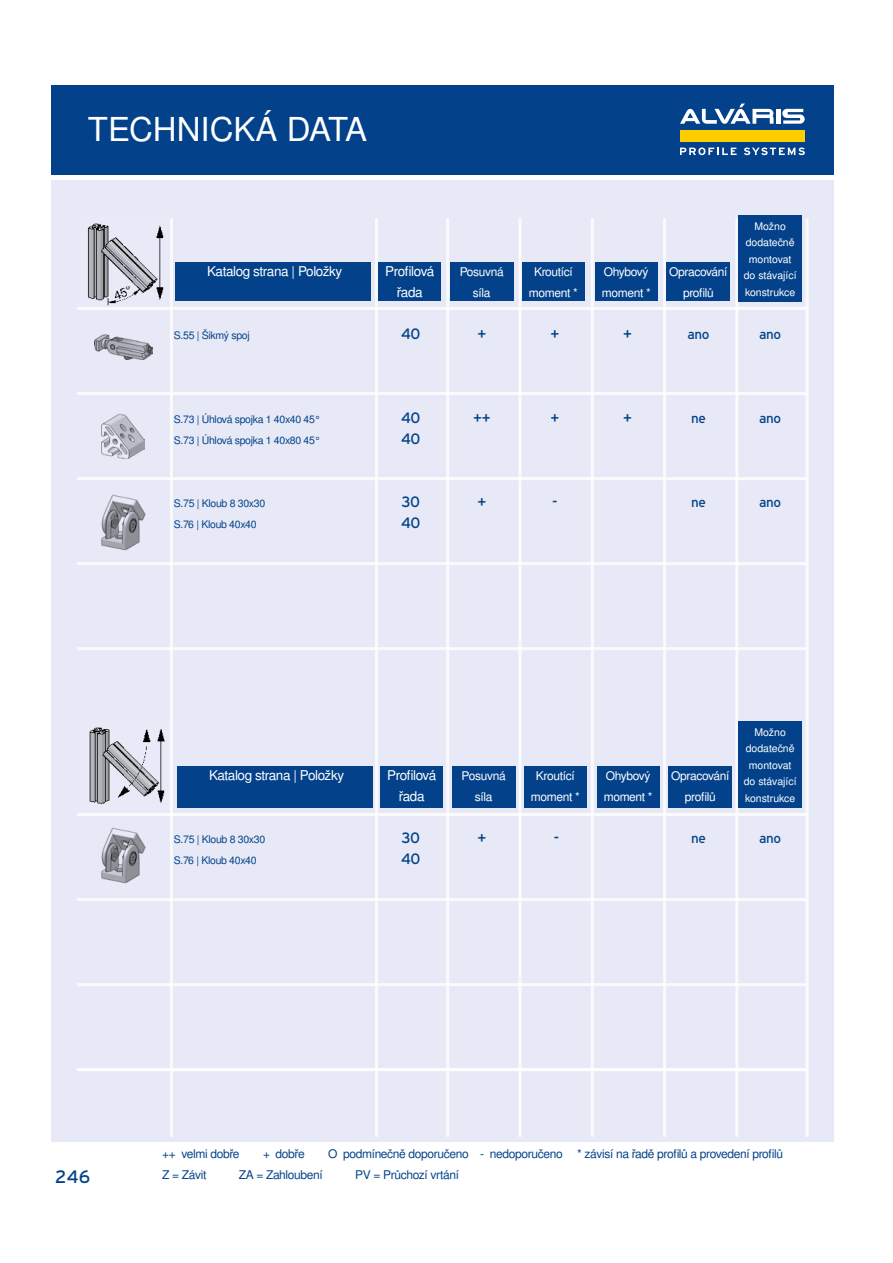
<style>
.page{position:relative;width:893px;height:1263px;background:#fff}
.page>*{position:absolute;margin:0;border:0;box-sizing:border-box;transform-origin:0 0}
.t1{font:33px "Nimbus San LCE";color:#fff}
.t2{font:18px "Interstate CE";color:#03428a}
.t3{font:15px/21px "Interstate CE";letter-spacing:-.03em;color:#03428a}
.t4{font:13.5px/21px "Nimbus San LCE";letter-spacing:-.03em;color:#fff;text-align:center}
.t5{font:13.5px "Interstate CE";letter-spacing:-.03em;color:#03428a}
.t6{font:12px "Nimbus San LCE";letter-spacing:-.03em;color:#03428a}
.t7{font:12px/21px "Nimbus San LCE";letter-spacing:-.03em;color:#fff;text-align:center}
.t8{font:10.5px/21px "Nimbus San LCE";letter-spacing:-.03em;color:#03428a}
.t9{font:10.5px/16.5px "Nimbus San LCE";color:#fff;text-align:center}
</style>
<div class="page">
<div style="left:51px;top:85px;width:782px;height:89px;background:#03428a"></div>
<div style="left:51px;top:180px;width:782px;height:962px;background:#e7e9f6"></div>
<div style="left:680px;top:130px;width:125px;height:12px;background:#fdcd00"></div>
<hr style="left:776px;top:109px;width:4px;height:15px;background:#fff">
<svg style="left:782px;top:109px;width:23px;height:15px"></svg>
<svg style="left:680px;top:147px;width:57px;height:8px"></svg>
<svg style="left:744px;top:147px;width:61px;height:8px"></svg>
<svg style="left:680px;top:104px;width:94px;height:20px"></svg>
<img style="left:89px;top:727px;width:76px;height:78px">
<img style="left:101px;top:827px;width:45px;height:57px">
<hr style="left:77px;top:307px;width:729px;height:3px;background:#fff">
<hr style="left:170px;top:218px;width:3px;height:919px;background:#fff">
<hr style="left:446px;top:218px;width:3px;height:919px;background:#fff">
<hr style="left:663px;top:218px;width:3px;height:919px;background:#fff">
<hr style="left:735px;top:218px;width:3px;height:919px;background:#fff">
<hr style="left:805px;top:218px;width:3px;height:919px;background:#fff">
<hr style="left:77px;top:983px;width:729px;height:3px;background:#fff">
<hr style="left:518px;top:218px;width:3px;height:919px;background:#fff">
<hr style="left:591px;top:218px;width:3px;height:919px;background:#fff">
<hr style="left:375px;top:218px;width:3px;height:919px;background:#fff">
<hr style="left:77px;top:647px;width:729px;height:3px;background:#fff">
<hr style="left:77px;top:562px;width:729px;height:3px;background:#fff">
<hr style="left:77px;top:392px;width:729px;height:3px;background:#fff">
<hr style="left:77px;top:477px;width:729px;height:3px;background:#fff">
<hr style="left:77px;top:813px;width:729px;height:3px;background:#fff">
<hr style="left:77px;top:898px;width:729px;height:3px;background:#fff">
<hr style="left:77px;top:1068px;width:729px;height:3px;background:#fff">
<img style="left:95px;top:334px;width:58px;height:25px">
<img style="left:101px;top:414px;width:43px;height:44px">
<img style="left:101px;top:494px;width:45px;height:57px">
<img style="left:87px;top:223px;width:77px;height:83px">
<div style="left:379px;top:262px;width:62px;height:38px;background:#03428a"></div>
<div style="left:450px;top:262px;width:64px;height:38px;background:#03428a"></div>
<div style="left:522px;top:262px;width:63px;height:38px;background:#03428a"></div>
<div style="left:595px;top:262px;width:63px;height:38px;background:#03428a"></div>
<div style="left:666px;top:262px;width:64px;height:38px;background:#03428a"></div>
<div style="left:175px;top:262px;width:196px;height:38px;background:#03428a"></div>
<div style="left:380px;top:766px;width:63px;height:42px;background:#03428a"></div>
<div style="left:452px;top:766px;width:64px;height:42px;background:#03428a"></div>
<div style="left:524px;top:766px;width:63px;height:42px;background:#03428a"></div>
<div style="left:597px;top:766px;width:63px;height:42px;background:#03428a"></div>
<div style="left:668px;top:766px;width:64px;height:42px;background:#03428a"></div>
<div style="left:177px;top:766px;width:196px;height:42px;background:#03428a"></div>
<div style="left:738px;top:215px;width:64px;height:87px;background:#03428a"></div>
<div style="left:738px;top:721px;width:64px;height:87px;background:#03428a"></div>
<h1 class="t1" style="left:88px;top:109px;width:281px">TECHNICKÁ DATA</h1>
<p class="t4" style="left:207px;top:261px;width:137px">Katalog strana | Položky</p>
<p class="t4" style="left:385px;top:261px;width:51px">Profilová řada</p>
<p class="t7" style="left:460px;top:261px;width:46px">Posuvná síla</p>
<p class="t7" style="left:529px;top:261px;width:50px">Kroutící moment *</p>
<p class="t7" style="left:602px;top:261px;width:50px;text-align:left">Ohybový moment *</p>
<p class="t7" style="left:669px;top:261px;width:60px">Opracování profilů</p>
<p class="t9" style="left:744px;top:218px;width:54px">Možno dodatečně montovat do stávající konstrukce</p>
<p class="t8" style="left:174px;top:325px;width:77px">S.55 | Šikmý spoj</p>
<h3 class="t3" style="left:401px;top:323px;width:21px">40</h3>
<h3 class="t3" style="left:477px;top:323px;width:10px">+</h3>
<h3 class="t3" style="left:550px;top:323px;width:10px">+</h3>
<h3 class="t3" style="left:623px;top:323px;width:10px">+</h3>
<p class="t5" style="left:687px;top:325px;width:24px">ano</p>
<p class="t5" style="left:759px;top:325px;width:24px">ano</p>
<p class="t8" style="left:174px;top:409px;width:149px">S.73 | Úhlová spojka 1 40x40 45°<br>S.73 | Úhlová spojka 1 40x80 45°</p>
<h3 class="t3" style="left:401px;top:407px;width:21px">40<br>40</h3>
<h3 class="t3" style="left:473px;top:407px;width:19px">++</h3>
<h3 class="t3" style="left:550px;top:407px;width:10px">+</h3>
<h3 class="t3" style="left:623px;top:407px;width:10px">+</h3>
<p class="t5" style="left:691px;top:409px;width:16px">ne</p>
<p class="t5" style="left:759px;top:409px;width:24px">ano</p>
<p class="t8" style="left:174px;top:493px;width:93px">S.75 | Kloub 8 30x30<br>S.76 | Kloub 40x40</p>
<h3 class="t3" style="left:401px;top:491px;width:21px">30<br>40</h3>
<h3 class="t3" style="left:477px;top:491px;width:10px">+</h3>
<h3 class="t3" style="left:552px;top:491px;width:7px">-</h3>
<p class="t5" style="left:691px;top:493px;width:16px">ne</p>
<p class="t5" style="left:759px;top:493px;width:24px">ano</p>
<p class="t4" style="left:209px;top:765px;width:137px">Katalog strana | Položky</p>
<p class="t8" style="left:174px;top:829px;width:93px">S.75 | Kloub 8 30x30<br>S.76 | Kloub 40x40</p>
<p class="t4" style="left:387px;top:765px;width:51px">Profilová řada</p>
<p class="t7" style="left:462px;top:765px;width:46px">Posuvná síla</p>
<p class="t7" style="left:531px;top:765px;width:50px">Kroutící moment *</p>
<p class="t7" style="left:604px;top:765px;width:50px;text-align:left">Ohybový moment *</p>
<p class="t7" style="left:671px;top:765px;width:60px">Opracování profilů</p>
<p class="t9" style="left:744px;top:724px;width:54px">Možno dodatečně montovat do stávající konstrukce</p>
<h3 class="t3" style="left:401px;top:827px;width:21px">30<br>40</h3>
<h3 class="t3" style="left:477px;top:827px;width:10px">+</h3>
<h3 class="t3" style="left:554px;top:827px;width:7px">-</h3>
<p class="t5" style="left:691px;top:829px;width:16px">ne</p>
<p class="t5" style="left:759px;top:829px;width:24px">ano</p>
<h2 class="t2" style="left:55px;top:1164px;width:36px">246</h2>
<p class="t6" style="left:162px;top:1146px;width:79px">++ velmi dobře</p>
<p class="t6" style="left:263px;top:1146px;width:43px">+ dobře</p>
<p class="t6" style="left:328px;top:1146px;width:456px">O podmínečně doporučeno - nedoporučeno * závisí na řadě profilů a provedení profilů</p>
<p class="t6" style="left:162px;top:1167px;width:46px">Z = Závit</p>
<p class="t6" style="left:239px;top:1167px;width:86px">ZA = Zahloubení</p>
<p class="t6" style="left:355px;top:1167px;width:105px">PV = Průchozí vrtání</p>
</div>
